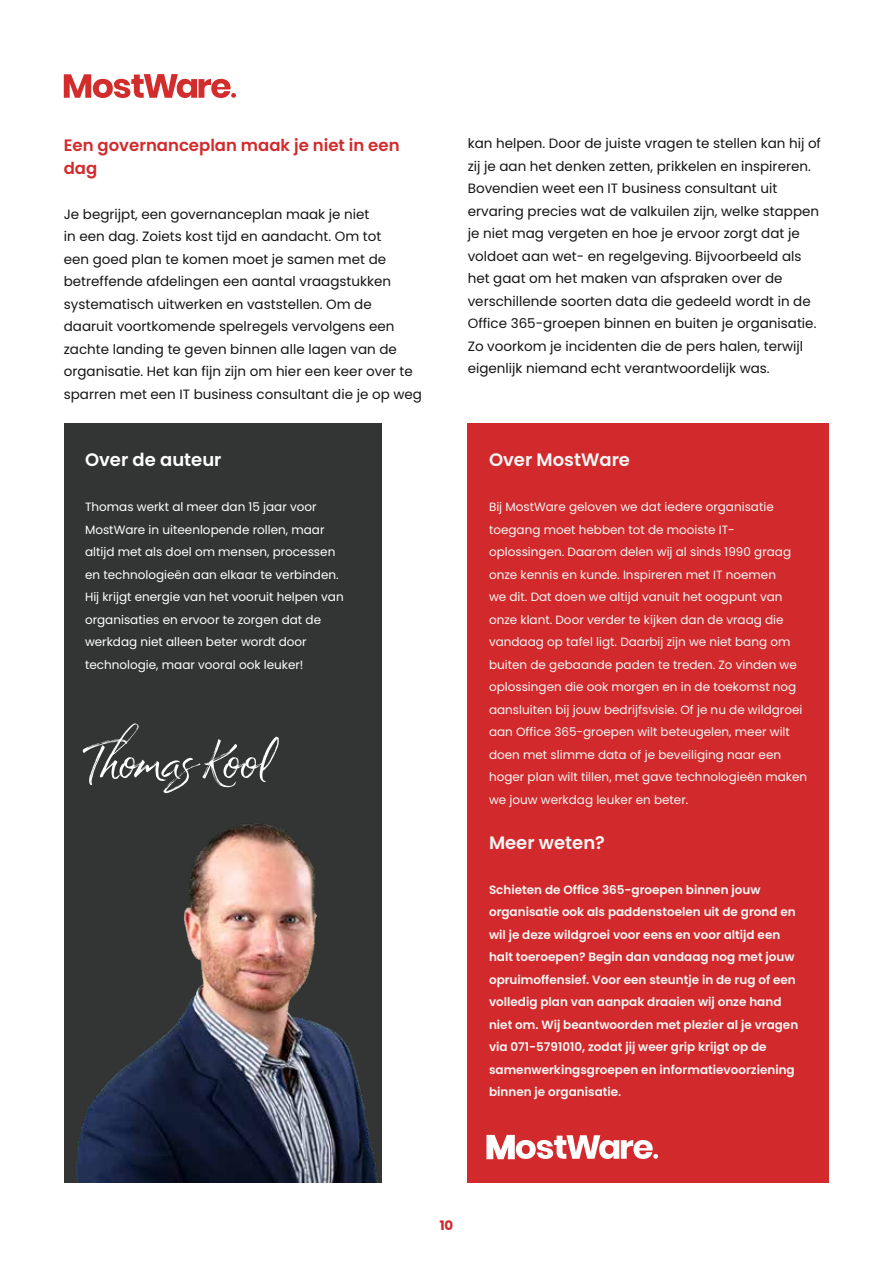
<style>
.page{position:relative;width:893px;height:1263px;background:#fff}
.page>*{position:absolute;margin:0;border:0;box-sizing:border-box;transform-origin:0 0}
.t1{font:70.5px "Foxtrail Script";letter-spacing:-.005em;color:#fff}
.t2{font:600 18px "Poppins";color:#f6f6f6}
.t3{font:600 18px "Poppins";color:#fff}
.t4{font:600 16.5px/22.5px "Poppins";color:#d22a2c}
.t5{font:13.5px/22.5px "Poppins";color:#151515}
.t6{font:700 13.5px "Poppins";color:#d22a2c}
.t7{font:12px/22.5px "Poppins";color:#f6f6f6}
.t8{font:600 12px/22.5px "Poppins";color:#f6f6f6}
.t9{font:12px/22.5px "Poppins";color:#fff}
</style>
<div class="page">
<svg style="left:64px;top:74px;width:172px;height:24px"></svg>
<div style="left:468px;top:423px;width:361px;height:759px;background:#d22a2c"></div>
<svg style="left:487px;top:1135px;width:171px;height:24px"></svg>
<div style="left:64px;top:423px;width:317px;height:759px;background:#333534"></div>
<img style="left:75px;top:823px;width:303px;height:359px">
<p class="t4" style="left:64px;top:134px;width:337px">Een governanceplan maak je niet in een dag</p>
<p class="t5" style="left:64px;top:203px;width:360px">Je begrijpt, een governanceplan maak je niet<br>in een dag. Zoiets kost tijd en aandacht. Om tot<br>een goed plan te komen moet je samen met de betreffende afdelingen een aantal vraagstukken systematisch uitwerken en vaststellen. Om de daaruit voortkomende spelregels vervolgens een zachte landing te geven binnen alle lagen van de organisatie. Het kan fijn zijn om hier een keer over te sparren met een IT business consultant die je op weg</p>
<h2 class="t3" style="left:85px;top:449px;width:138px">Over de auteur</h2>
<p class="t9" style="left:85px;top:496px;width:260px">Thomas werkt al meer dan 15 jaar voor MostWare in uiteenlopende rollen, maar altijd met als doel om mensen, processen en technologieën aan elkaar te verbinden.<br>Hij krijgt energie van het vooruit helpen van organisaties en ervoor te zorgen dat de werkdag niet alleen beter wordt door technologie, maar vooral ook leuker!</p>
<h1 class="t1" style="left:85px;top:723px;width:187px">Thomas Kool</h1>
<p class="t5" style="left:468px;top:132px;width:355px">kan helpen. Door de juiste vragen te stellen kan hij of zij je aan het denken zetten, prikkelen en inspireren.<br>Bovendien weet een IT business consultant uit ervaring precies wat de valkuilen zijn, welke stappen je niet mag vergeten en hoe je ervoor zorgt dat je voldoet aan wet- en regelgeving. Bijvoorbeeld als het gaat om het maken van afspraken over de verschillende soorten data die gedeeld wordt in de Office 365-groepen binnen en buiten je organisatie.<br>Zo voorkom je incidenten die de pers halen, terwijl eigenlijk niemand echt verantwoordelijk was.</p>
<h2 class="t2" style="left:489px;top:449px;width:143px">Over MostWare</h2>
<p class="t7" style="left:489px;top:496px;width:320px">Bij MostWare geloven we dat iedere organisatie toegang moet hebben tot de mooiste IT&shy;oplossingen. Daarom delen wij al sinds 1990 graag onze kennis en kunde. Inspireren met IT noemen<br>we dit. Dat doen we altijd vanuit het oogpunt van onze klant. Door verder te kijken dan de vraag die vandaag op tafel ligt. Daarbij zijn we niet bang om buiten de gebaande paden te treden. Zo vinden we oplossingen die ook morgen en in de toekomst nog aansluiten bij jouw bedrijfsvisie. Of je nu de wildgroei aan Office 365-groepen wilt beteugelen, meer wilt doen met slimme data of je beveiliging naar een hoger plan wilt tillen, met gave technologieën maken we jouw werkdag leuker en beter.</p>
<h2 class="t2" style="left:489px;top:832px;width:117px">Meer weten?</h2>
<p class="t8" style="left:489px;top:878px;width:311px">Schieten de Office 365-groepen binnen jouw organisatie ook als paddenstoelen uit de grond en wil je deze wildgroei voor eens en voor altijd een halt toeroepen? Begin dan vandaag nog met jouw opruimoffensief. Voor een steuntje in de rug of een volledig plan van aanpak draaien wij onze hand niet om. Wij beantwoorden met plezier al je vragen via 071-5791010, zodat jij weer grip krijgt op de samenwerkingsgroepen en informatievoorziening binnen je organisatie.</p>
<p class="t6" style="left:440px;top:1217px;width:15px">10</p>
</div>
